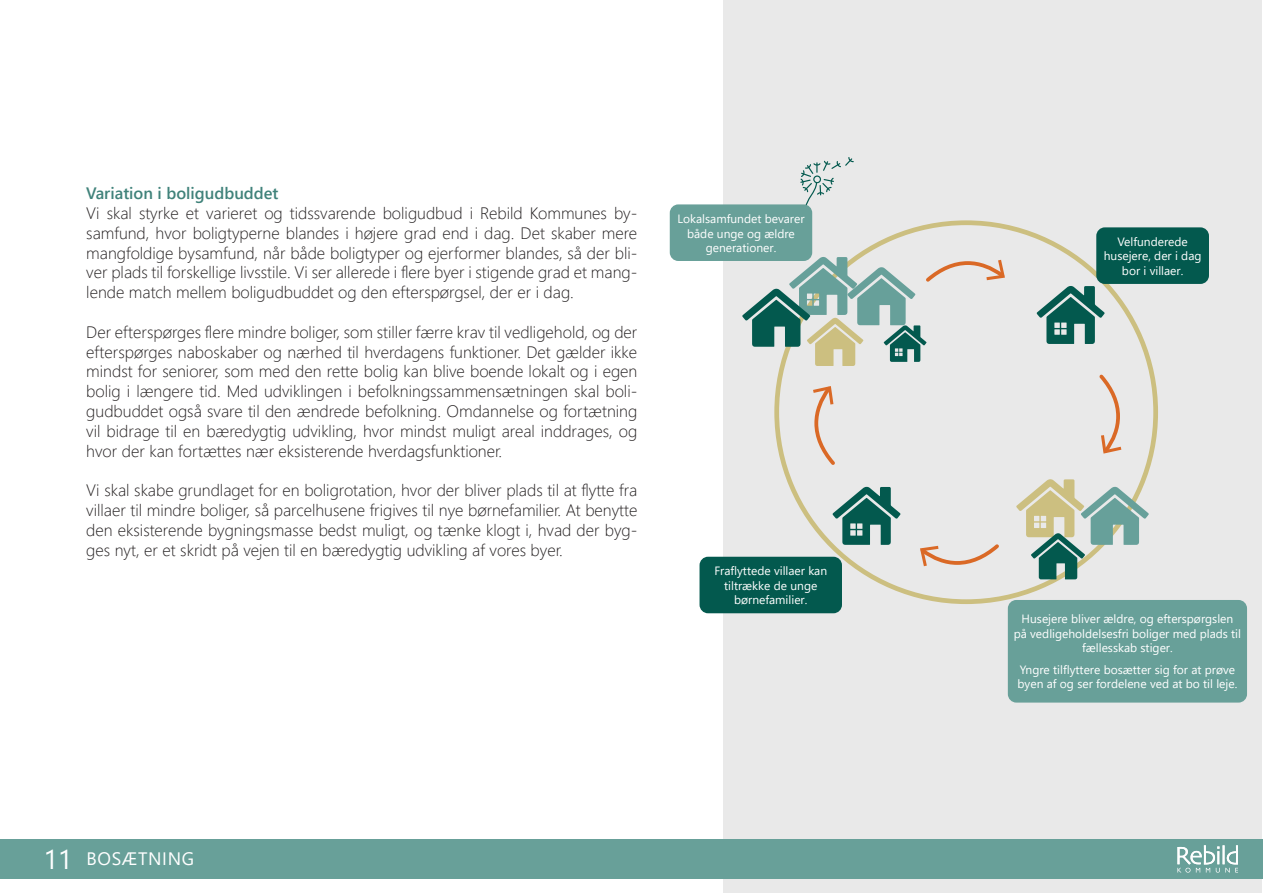
<style>
.page{position:relative;width:1263px;height:893px;background:#fff}
.page>*{position:absolute;margin:0;border:0;box-sizing:border-box;transform-origin:0 0}
.t1{font:18px "Segoe UI";letter-spacing:.035em;color:#fff}
.t2{font:300 16.5px/19.8px "Segoe UI";color:#231f20;text-align:justify}
.t3{font:600 16.5px "Segoe UI";color:#40827a}
.t4{font:12px/14.4px "Segoe UI";color:#fff;text-align:center}
.s1{font-size:27px}
</style>
<div class="page">
<div style="left:724px;top:1px;width:538px;height:892px;background:#e9e9e9"></div>
<div style="left:0;top:839px;width:1263px;height:40px;background:#68a099"></div>
<svg style="left:1177px;top:845px;width:61px;height:28px"></svg>
<svg style="left:774px;top:220px;width:384px;height:384px"></svg>
<svg style="left:832px;top:486px;width:68px;height:59px"></svg>
<svg style="left:1036px;top:285px;width:68px;height:59px"></svg>
<svg style="left:1016px;top:479px;width:133px;height:100px"></svg>
<svg style="left:742px;top:256px;width:266px;height:110px"></svg>
<svg style="left:812px;top:383px;width:26px;height:85px"></svg>
<svg style="left:1096px;top:371px;width:26px;height:85px"></svg>
<svg style="left:917px;top:541px;width:85px;height:26px"></svg>
<svg style="left:800px;top:157px;width:54px;height:53px"></svg>
<div style="left:699px;top:557px;width:143px;height:56px;background:#03594e;border-radius:9px"></div>
<div style="left:1096px;top:227px;width:113px;height:57px;background:#03594e;border-radius:9px"></div>
<div style="left:670px;top:204px;width:142px;height:57px;background:#68a099;border-radius:9px"></div>
<div style="left:1008px;top:600px;width:239px;height:103px;background:#68a099;border-radius:9px"></div>
<p class="t3" style="left:86px;top:178px;width:194px">Variation i boligudbuddet</p>
<p class="t2" style="left:86px;top:202px;width:552px">Vi skal styrke et varieret og tidssvarende boligudbud i Rebild Kommunes by&shy;samfund, hvor boligtyperne blandes i højere grad end i dag. Det skaber mere mangfoldige bysamfund, når både boligtyper og ejerformer blandes, så der bli&shy;ver plads til forskellige livsstile. Vi ser allerede i flere byer i stigende grad et mang&shy;lende match mellem boligudbuddet og den efterspørgsel, der er i dag.</p>
<p class="t2" style="left:86px;top:320px;width:553px">Der efterspørges flere mindre boliger, som stiller færre krav til vedligehold, og der efterspørges naboskaber og nærhed til hverdagens funktioner. Det gælder ikke mindst for seniorer, som med den rette bolig kan blive boende lokalt og i egen bolig i længere tid. Med udviklingen i befolkningssammensætningen skal boli&shy;gudbuddet også svare til den ændrede befolkning. Omdannelse og fortætning vil bidrage til en bæredygtig udvikling, hvor mindst muligt areal inddrages, og hvor der kan fortættes nær eksisterende hverdagsfunktioner.</p>
<p class="t2" style="left:86px;top:479px;width:552px">Vi skal skabe grundlaget for en boligrotation, hvor der bliver plads til at flytte fra villaer til mindre boliger, så parcelhusene frigives til nye børnefamilier. At benytte den eksisterende bygningsmasse bedst muligt, og tænke klogt i, hvad der byg&shy;ges nyt, er et skridt på vejen til en bæredygtig udvikling af vores byer.</p>
<p class="t4" style="left:677px;top:211px;width:129px">Lokalsamfundet bevarer både unge og ældre generationer.</p>
<p class="t4" style="left:714px;top:563px;width:114px">Fraflyttede villaer kan tiltrække de unge børnefamilier.</p>
<p class="t1" style="left:43px;top:842px;width:152px"><span class="s1">11</span> BOSÆTNING</p>
<p class="t4" style="left:1104px;top:234px;width:99px">Velfunderede husejere, der i dag bor i villaer.</p>
<p class="t4" style="left:1014px;top:611px;width:229px">Husejere bliver ældre, og efterspørgslen på vedligeholdelsesfri boliger med plads til fællesskab stiger.</p>
<p class="t4" style="left:1017px;top:661px;width:221px;text-align:left">Yngre tilflyttere bosætter sig for at prøve byen af og ser fordelene ved at bo til leje.</p>
</div>
